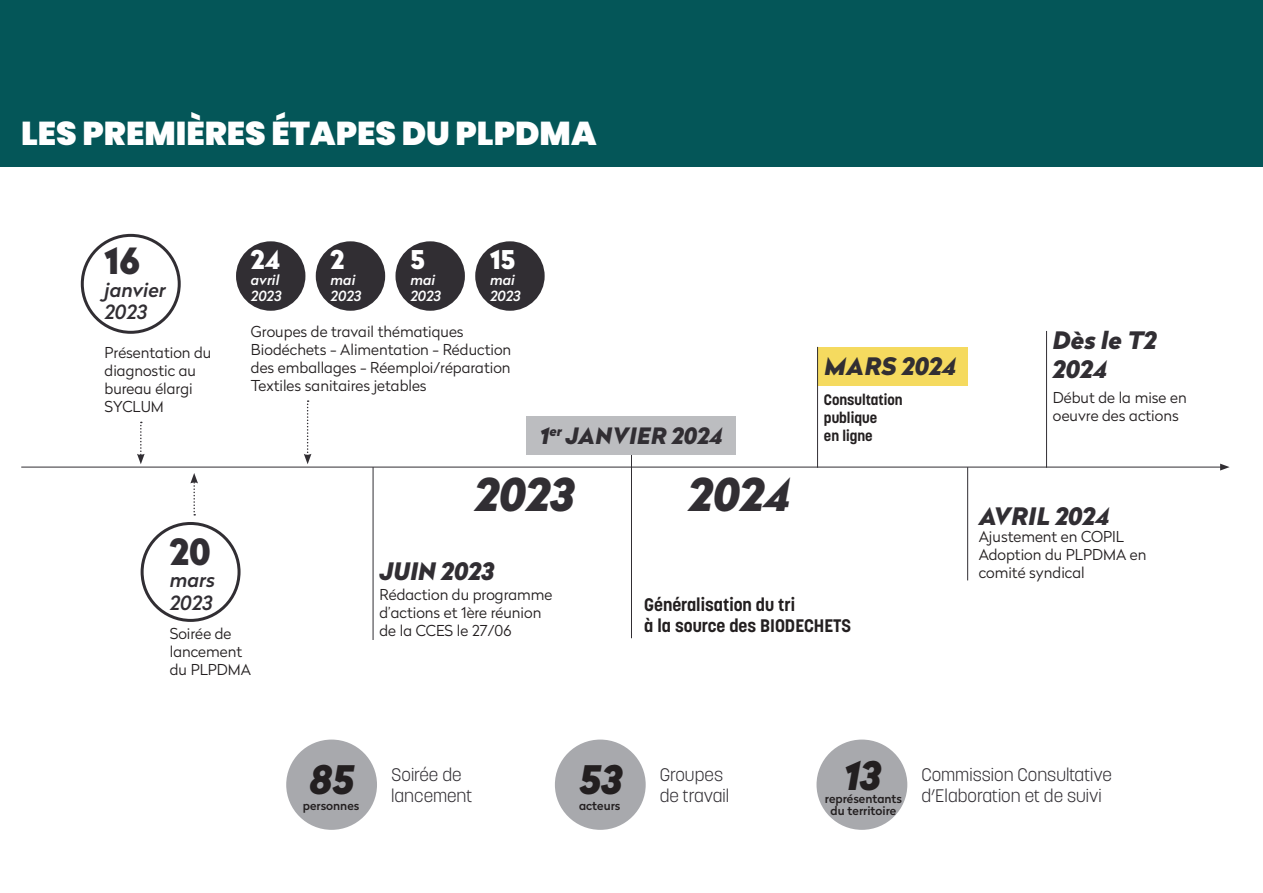
<style>
.page{position:relative;width:1263px;height:893px;background:#fff}
.page>*{position:absolute;margin:0;border:0;box-sizing:border-box;transform-origin:0 0}
.t1{font:italic 900 45px "Radikal";color:#312e33}
.t2{font:italic 900 39.15px "Radikal";color:#231f20}
.t3{font:900 36px "Radikal";color:#312e33}
.t4{font:900 33px "Poppins";color:#fff}
.t5{font:900 25.8px "Radikal";color:#fff}
.t6{font:italic 900 24px "Radikal";color:#312e33}
.t7{font:italic 900 22.5px "Radikal";letter-spacing:.02em;color:#312e33}
.t8{font:italic 500 19.5px "Radikal";color:#312e33}
.t9{font:300 18px "Korolev";color:#312e33}
.t10{font:700 18px "Korolev";color:#231f20}
.t11{font:300 15px/18px "Radikal";color:#231f20}
.t12{font:700 15px "Korolev";color:#231f20}
.t13{font:italic 500 13.95px "Radikal";color:#fff}
.t14{font:500 12px "Radikal";color:#231f20}
</style>
<div class="page">
<div style="left:817px;top:347px;width:151px;height:38px;background:#f5da5f"></div>
<div style="left:0;top:0;width:1263px;height:167px;background:#045658"></div>
<hr style="left:21px;top:467px;width:1201px;height:1px;background:#312e33">
<svg style="left:1220px;top:464px;width:9px;height:7px"></svg>
<hr style="left:373px;top:467px;width:1px;height:173px;background:#312e33">
<hr style="left:817px;top:347px;width:1px;height:121px;background:#312e33">
<hr style="left:967px;top:467px;width:1px;height:113px;background:#312e33">
<hr style="left:1046px;top:331px;width:1px;height:137px;background:#312e33">
<hr style="left:631px;top:422px;width:1px;height:216px;background:#312e33">
<div style="left:81px;top:234px;width:100px;height:100px;border:3px solid #312e33;border-radius:50%"></div>
<svg style="left:137px;top:422px;width:8px;height:42px"></svg>
<svg style="left:190px;top:473px;width:8px;height:42px"></svg>
<div style="left:236px;top:241px;width:69px;height:70px;background:#312e33;border-radius:50%"></div>
<div style="left:316px;top:241px;width:69px;height:70px;background:#312e33;border-radius:50%"></div>
<div style="left:395px;top:241px;width:70px;height:70px;background:#312e33;border-radius:50%"></div>
<div style="left:475px;top:241px;width:70px;height:70px;background:#312e33;border-radius:50%"></div>
<svg style="left:304px;top:400px;width:7px;height:64px"></svg>
<div style="left:527px;top:416px;width:209px;height:39px;background:#bcbdc0"></div>
<div style="left:141px;top:522px;width:100px;height:100px;border:3px solid #312e33;border-radius:50%"></div>
<div style="left:555px;top:740px;width:91px;height:90px;background:#a8a9ad;border-radius:50%"></div>
<div style="left:286px;top:740px;width:91px;height:90px;background:#a8a9ad;border-radius:50%"></div>
<div style="left:816px;top:740px;width:91px;height:90px;background:#a8a9ad;border-radius:50%"></div>
<p class="t4" style="left:21px;top:115px;width:577px">LES PREMIÈRES ÉTAPES DU PLPDMA</p>
<p class="t3" style="left:105px;top:234px;width:37px">16</p>
<p class="t8" style="left:105px;top:276px;width:63px">janvier</p>
<p class="t8" style="left:105px;top:298px;width:44px">2023</p>
<p class="t11" style="left:105px;top:343px;width:108px">Présentation du</p>
<p class="t11" style="left:105px;top:361px;width:93px">diagnostic au bureau élargi<br>SYCLUM</p>
<p class="t5" style="left:251px;top:240px;width:31px">24</p>
<p class="t13" style="left:251px;top:270px;width:30px">avril</p>
<p class="t13" style="left:251px;top:286px;width:32px">2023</p>
<p class="t5" style="left:331px;top:240px;width:15px">2</p>
<p class="t13" style="left:331px;top:270px;width:26px">mai</p>
<p class="t13" style="left:331px;top:286px;width:32px">2023</p>
<p class="t5" style="left:410px;top:240px;width:16px">5</p>
<p class="t13" style="left:410px;top:270px;width:26px">mai</p>
<p class="t13" style="left:410px;top:286px;width:32px">2023</p>
<p class="t5" style="left:490px;top:240px;width:26px">15</p>
<p class="t13" style="left:490px;top:270px;width:26px">mai</p>
<p class="t13" style="left:490px;top:286px;width:32px">2023</p>
<p class="t11" style="left:251px;top:322px;width:214px">Groupes de travail thématiques</p>
<p class="t11" style="left:251px;top:340px;width:262px">Biodéchets - Alimentation - Réduction des emballages - Réemploi/réparation</p>
<p class="t11" style="left:251px;top:376px;width:177px">Textiles sanitaires jetables</p>
<p class="t7" style="left:540px;top:419px;width:184px">1<sup>er</sup> JANVIER 2024</p>
<p class="t1" style="left:475px;top:462px;width:100px">2023</p>
<p class="t1" style="left:689px;top:462px;width:104px">2024</p>
<p class="t6" style="left:824px;top:348px;width:133px">MARS 2024</p>
<p class="t12" style="left:824px;top:390px;width:80px">Consultation</p>
<p class="t12" style="left:824px;top:408px;width:55px">publique</p>
<p class="t12" style="left:824px;top:426px;width:50px">en ligne</p>
<p class="t3" style="left:170px;top:524px;width:42px">20</p>
<p class="t8" style="left:170px;top:566px;width:47px">mars</p>
<p class="t8" style="left:170px;top:589px;width:44px">2023</p>
<p class="t11" style="left:170px;top:624px;width:63px">Soirée de</p>
<p class="t11" style="left:170px;top:642px;width:74px">lancement</p>
<p class="t11" style="left:170px;top:660px;width:83px">du PLPDMA</p>
<p class="t6" style="left:379px;top:554px;width:116px">JUIN 2023</p>
<p class="t11" style="left:379px;top:585px;width:174px">Rédaction du programme d’actions et 1ère réunion de la CCES le 27/06</p>
<p class="t10" style="left:644px;top:593px;width:152px">Généralisation du tri</p>
<p class="t10" style="left:644px;top:614px;width:208px">à la source des BIODECHETS</p>
<p class="t6" style="left:1053px;top:322px;width:105px">Dès le T2</p>
<p class="t6" style="left:1053px;top:351px;width:56px">2024</p>
<p class="t11" style="left:1053px;top:388px;width:135px">Début de la mise en oeuvre des actions</p>
<p class="t6" style="left:979px;top:498px;width:132px">AVRIL 2024</p>
<p class="t11" style="left:979px;top:528px;width:147px">Ajustement en COPIL</p>
<p class="t11" style="left:979px;top:546px;width:169px">Adoption du PLPDMA en comité syndical</p>
<p class="t2" style="left:310px;top:751px;width:46px">85</p>
<p class="t14" style="left:303px;top:796px;width:58px">personnes</p>
<p class="t9" style="left:391px;top:763px;width:72px">Soirée de</p>
<p class="t9" style="left:391px;top:784px;width:83px">lancement</p>
<p class="t2" style="left:580px;top:751px;width:44px">53</p>
<p class="t14" style="left:579px;top:796px;width:43px">acteurs</p>
<p class="t9" style="left:660px;top:763px;width:65px">Groupes</p>
<p class="t9" style="left:660px;top:784px;width:71px">de travail</p>
<p class="t2" style="left:844px;top:746px;width:38px">13</p>
<p class="t14" style="left:825px;top:790px;width:79px">représentants</p>
<p class="t14" style="left:831px;top:802px;width:67px">du territoire</p>
<p class="t9" style="left:921px;top:763px;width:192px">Commission Consultative</p>
<p class="t9" style="left:921px;top:784px;width:182px">d’Elaboration et de suivi</p>
</div>
